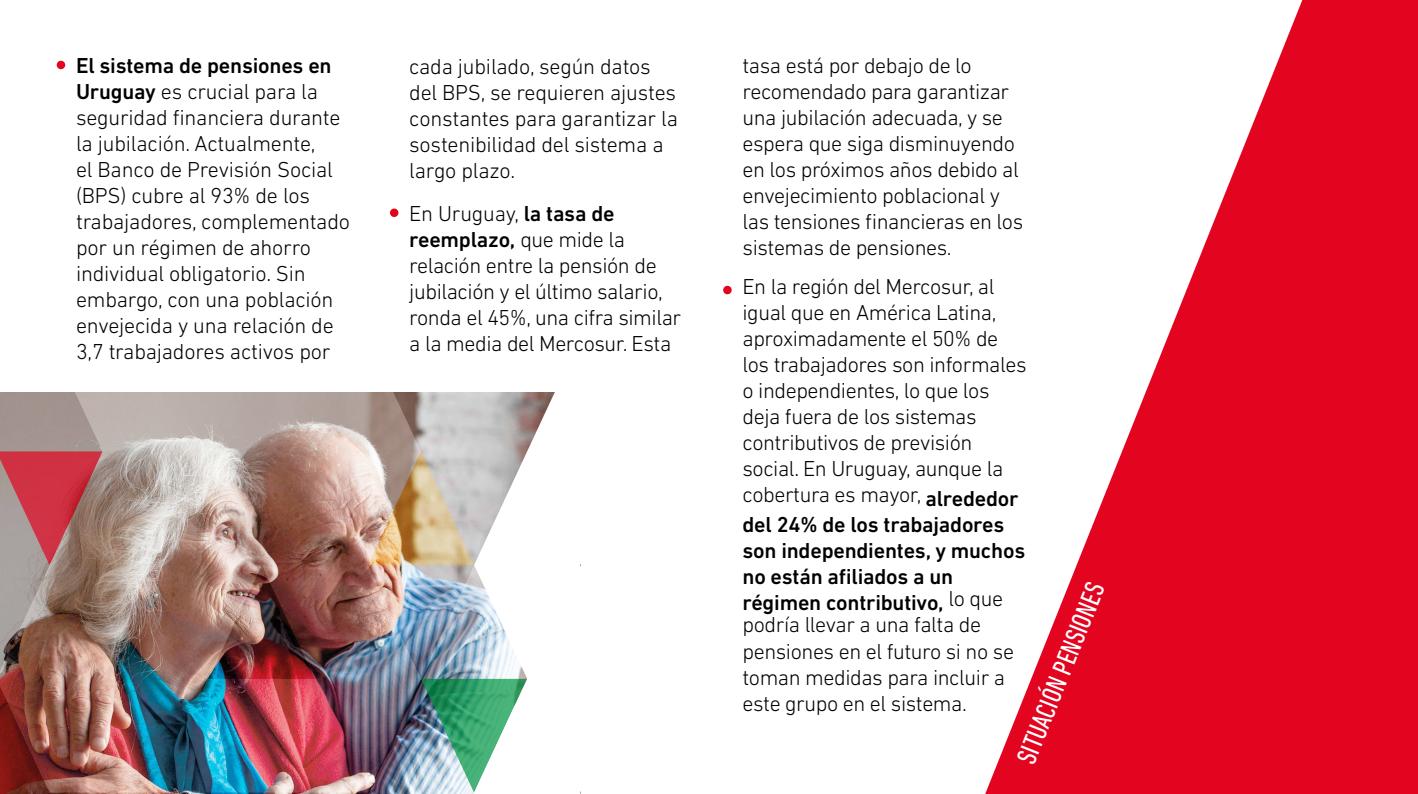
<style>
.page{position:relative;width:1418px;height:794px;background:#fff}
.page>*{position:absolute;margin:0;border:0;box-sizing:border-box;transform-origin:0 0}
.t1{font:condensed 28px "DIN Next LT Pro";color:#fff}
.t2{font:300 22px/26px "DIN Next LT Pro";letter-spacing:-.02em;color:#000}
.t3{font:500 22px/26px "DIN Next LT Pro";letter-spacing:-.01em;color:#000}
.s1{font-weight:500}
</style>
<div class="page">
<svg style="left:527px;top:392px;width:54px;height:402px"></svg>
<img style="left:0;top:392px;width:527px;height:402px">
<div style="left:57px;top:61px;width:8px;height:8px;background:#e30520;border-radius:50%"></div>
<svg style="left:985px;top:0;width:432px;height:794px;fill:#e30520"></svg>
<div style="left:390px;top:208px;width:8px;height:9px;background:#e30520;border-radius:50%"></div>
<div style="left:723px;top:286px;width:8px;height:8px;background:#e30520;border-radius:50%"></div>
<p class="t2" style="left:76px;top:52px;width:275px"><span class="s1">El sistema de pensiones en<br>Uruguay</span> es crucial para la seguridad financiera durante la jubilación. Actualmente,<br>el Banco de Previsión Social (BPS) cubre al 93% de los trabajadores, complementado por un régimen de ahorro individual obligatorio. Sin embargo, con una población envejecida y una relación de<br>3,7 trabajadores activos por</p>
<p class="t2" style="left:409px;top:53px;width:270px">cada jubilado, según datos del BPS, se requieren ajustes constantes para garantizar la sostenibilidad del sistema a largo plazo.</p>
<p class="t2" style="left:409px;top:200px;width:273px">En Uruguay, <span class="s1">la tasa de reemplazo,</span> que mide la relación entre la pensión de jubilación y el último salario, ronda el 45%, una cifra similar a la media del Mercosur. Esta</p>
<p class="t2" style="left:742px;top:53px;width:282px">tasa está por debajo de lo recomendado para garantizar una jubilación adecuada, y se espera que siga disminuyendo en los próximos años debido al envejecimiento poblacional y las tensiones financieras en los sistemas de pensiones.</p>
<p class="t2" style="left:742px;top:273px;width:285px">En la región del Mercosur, al igual que en América Latina, aproximadamente el 50% de los trabajadores son informales o independientes, lo que los deja fuera de los sistemas contributivos de previsión social. En Uruguay, aunque la cobertura es mayor, <span class="s1">alrededor</span></p>
<p class="t3" style="left:742px;top:512px;width:284px">del 24% de los trabajadores son independientes, y muchos no están afiliados a un régimen contributivo, <sup>lo</sup> <sup>que</sup></p>
<p class="t2" style="left:742px;top:612px;width:273px">podría llevar a una falta de pensiones en el futuro si no se toman medidas para incluir a este grupo en el sistema.</p>
<p class="t1" style="left:1010px;top:756px;width:194px;rotate:-68deg">SITUACIÓN PENSIONES</p>
</div>
